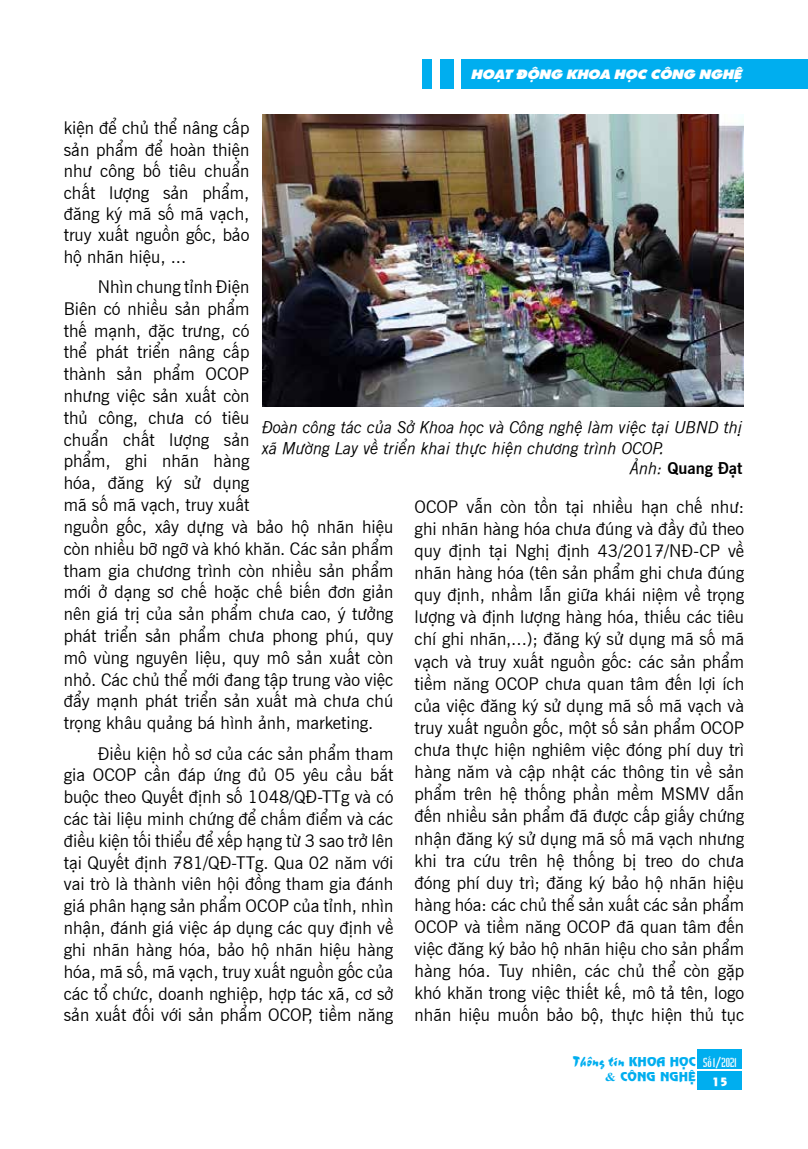
<style>
.page{position:relative;width:808px;height:1149px;background:#fff}
.page>*{position:absolute;margin:0;border:0;box-sizing:border-box;transform-origin:0 0}
.t1{font:17.25px/21.8px "UVN Tin Tuc";color:#000;text-align:justify}
.t2{font:italic 16.2px "UVN Tin Tuc";color:#000}
.t3{font:700 16.2px "UVN Tin Tuc";color:#000}
.t4{font:15px "UVN Thang Vu";color:#00aeef}
.t5{font:13.5px "UTM Sharnay";color:#fff;scale:1.08 1}
.t6{font:12px "UVN Nguyen Du";color:#00aeef;scale:1.08 1}
.t7{font:12px "UVN Hai Ba Trung";color:#fff}
.t8{font:11.25px "UVN Nguyen Du";color:#fff;scale:1.08 1}
.s1{font-weight:400;font-style:italic}
.s2{font-family:"UVN Nguyen Du";font-size:12px}
.s3{font-family:"Times New Roman";font-weight:700}
</style>
<div class="page">
<div style="left:697px;top:1049px;width:45px;height:19px;background:#00aeef"></div>
<div style="left:697px;top:1071px;width:45px;height:18px;background:#00aeef"></div>
<div style="left:461px;top:59px;width:347px;height:30px;background:#00aeef"></div>
<div style="left:440px;top:59px;width:13px;height:30px;background:#00aeef"></div>
<div style="left:422px;top:59px;width:10px;height:30px;background:#00aeef"></div>
<img style="left:262px;top:115px;width:482px;height:291px">
<p class="t5" style="left:471px;top:63px;width:252px">HOẠT ĐỘNG KHOA HỌC CÔNG NGHỆ</p>
<p class="t1" style="left:64px;top:116px;width:187px;line-height:21.3px">kiện để chủ thể nâng cấp sản phẩm để hoàn thiện như công bố tiêu chuẩn chất lượng sản phẩm, đăng ký mã số mã vạch, truy xuất nguồn gốc, bảo hộ nhãn hiệu, ...</p>
<p class="t1" style="left:64px;top:274px;width:331px;text-align:left;text-indent:34px">Nhìn chung tỉnh Điện<br>Biên có nhiều sản phẩm<br>thế mạnh, đặc trưng, có<br>thể phát triển nâng cấp<br>thành sản phẩm OCOP<br>nhưng việc sản xuất còn<br>thủ công, chưa có tiêu<br>chuẩn chất lượng sản<br>phẩm, ghi nhãn hàng<br>hóa, đăng ký sử dụng<br>mã số mã vạch, truy xuất<br>nguồn gốc, xây dựng và bảo hộ nhãn hiệu còn nhiều bỡ ngỡ và khó khăn. Các sản phẩm tham gia chương trình còn nhiều sản phẩm mới ở dạng sơ chế hoặc chế biến đơn giản nên giá trị của sản phẩm chưa cao, ý tưởng phát triển sản phẩm chưa phong phú, quy mô vùng nguyên liệu, quy mô sản xuất còn nhỏ. Các chủ thể mới đang tập trung vào việc đẩy mạnh phát triển sản xuất mà chưa chú trọng khâu quảng bá hình ảnh, marketing.</p>
<p class="t1" style="left:64px;top:740px;width:331px;text-align:left;text-indent:34px">Điều kiện hồ sơ của các sản phẩm tham gia OCOP cần đáp ứng đủ 05 yêu cầu bắt buộc theo Quyết định số 1048/QĐ-TTg và có các tài liệu minh chứng để chấm điểm và các điều kiện tối thiểu để xếp hạng từ 3 sao trở lên tại Quyết định 781/QĐ-TTg. Qua 02 năm với vai trò là thành viên hội đồng tham gia đánh giá phân hạng sản phẩm OCOP của tỉnh, nhìn nhận, đánh giá việc áp dụng các quy định về ghi nhãn hàng hóa, bảo hộ nhãn hiệu hàng hóa, mã số, mã vạch, truy xuất nguồn gốc của các tổ chức, doanh nghiệp, hợp tác xã , cơ sở sả n xuất đối với sả n phẩm OCOP, tiềm năng</p>
<p class="t2" style="left:262px;top:415px;width:482px">Đoàn công tác của Sở Khoa học và Công nghệ làm việc tại UBND thị</p>
<p class="t2" style="left:262px;top:435px;width:404px">xã Mường Lay về triển khai thực hiện chương trình OCOP.</p>
<p class="t3" style="left:630px;top:455px;width:114px"><span class="s1">Ảnh:</span> Quang Đạt</p>
<p class="t1" style="left:415px;top:494px;width:331px">OCOP vẫn còn tồn tại nhiều hạn chế như: ghi nhãn hàng hóa chưa đúng và đầy đủ theo quy định tại Nghị định 43/2017/NĐ-CP về nhãn hàng hóa (tên sản phẩm ghi chưa đúng quy định, nhầm lẫn giữa khái niệm về trọng lượng và định lượng hàng hóa, thiếu các tiêu chí ghi nhãn,...); đăng ký sử dụng mã số mã vạch và truy xuất nguồn gốc: các sản phẩm tiềm năng OCOP chưa quan tâm đến lợi ích của việc đăng ký sử dụng mã số mã vạch và truy xuất nguồn gốc, một số sản phẩm OCOP chưa thực hiện nghiêm việc đóng phí duy trì hàng năm và cập nhật các thông tin về sản phẩm trên hệ thống phần mềm MSMV dẫn đến nhiều sản phẩm đã được cấp giấy chứng nhận đăng ký sử dụng mã số mã vạch nhưng khi tra cứu trên hệ thống bị treo do chưa đóng phí duy trì; đăng ký bảo hộ nhã n hiệu hà ng hóa: các chủ thể sản xuất các sản phẩm OCOP và tiềm năng OCOP đã quan tâm đến việc đăng ký bảo hộ nhãn hiệu cho sản phẩm hàng hóa. Tuy nhiên, các chủ thể còn gặp khó khăn trong việc thiết kế, mô tả tên, logo nhãn hiệu muốn bảo bộ, thực hiện thủ tục</p>
<p class="t4" style="left:573px;top:1049px;width:124px">Thông tin <span class="s2">KHOA HỌC</span></p>
<p class="t6" style="left:605px;top:1067px;width:85px"><span class="s3">&amp;</span> CÔNG NGHỆ</p>
<p class="t7" style="left:703px;top:1053px;width:34px">Số 1/2021</p>
<p class="t8" style="left:712px;top:1073px;width:17px">15</p>
</div>
